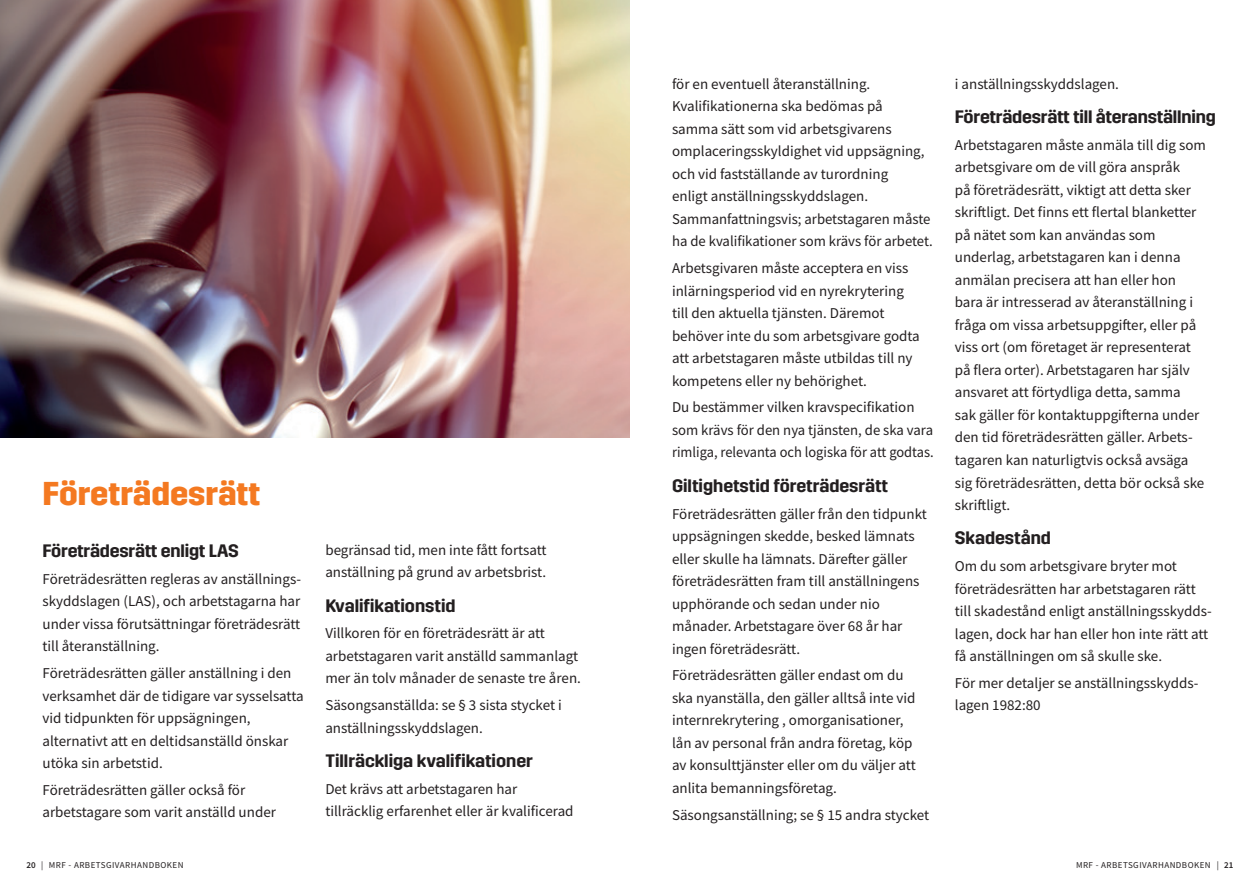
<style>
.page{position:relative;width:1259px;height:893px;background:#fff}
.page>*{position:absolute;margin:0;border:0;box-sizing:border-box;transform-origin:0 0}
.t1{font:700 33px "Trim";letter-spacing:-.01em;color:#f47921}
.t2{font:600 18px "Trim";letter-spacing:-.01em;color:#231f20}
.t3{font:15px/22.5px "Source Sans Pro";color:#231f20}
.t4{font:9px "Source Sans Pro";letter-spacing:.05em;color:#231f20}
.s1{font-weight:600}
</style>
<div class="page">
<img style="left:0;top:0;width:629px;height:438px">
<h1 class="t1" style="left:43px;top:475px;width:219px">Företrädesrätt</h1>
<p class="t2" style="left:43px;top:540px;width:198px">Företrädesrätt enligt LAS</p>
<p class="t3" style="left:43px;top:567px;width:260px;text-align:justify">Företrädesrätten regleras av anställnings&shy;skyddslagen (LAS), och arbetstagarna har under vissa förutsättningar företrädesrätt till återanställning.</p>
<p class="t3" style="left:43px;top:662px;width:263px">Företrädesrätten gäller anställning i den verksamhet där de tidigare var sysselsatta vid tidpunkten för uppsägningen, alternativt att en deltidsanställd önskar utöka sin arbetstid.</p>
<p class="t3" style="left:43px;top:778px;width:235px">Företrädesrätten gäller också för arbetstagare som varit anställd under</p>
<p class="t3" style="left:325px;top:538px;width:223px">begränsad tid, men inte fått fortsatt anställning på grund av arbetsbrist.</p>
<p class="t2" style="left:325px;top:595px;width:132px">Kvalifikationstid</p>
<p class="t3" style="left:325px;top:622px;width:257px">Villkoren för en företrädesrätt är att arbetstagaren varit anställd sammanlagt mer än tolv månader de senaste tre åren.</p>
<p class="t3" style="left:325px;top:694px;width:238px">Säsongsanställda: se § 3 sista stycket i anställningsskyddslagen.</p>
<p class="t2" style="left:325px;top:750px;width:209px">Tillräckliga kvalifikationer</p>
<p class="t3" style="left:325px;top:777px;width:250px">Det krävs att arbetstagaren har tillräcklig erfarenhet eller är kvalificerad</p>
<p class="t3" style="left:672px;top:73px;width:262px">för en eventuell återanställning.<br>Kvalifikationerna ska bedömas på<br>samma sätt som vid arbetsgivarens omplaceringsskyldighet vid uppsägning, och vid fastställande av turordning<br>enligt anställningsskyddslagen.<br>Sammanfattningsvis; arbetstagaren måste ha de kvalifikationer som krävs för arbetet.</p>
<p class="t3" style="left:672px;top:257px;width:249px">Arbetsgivaren måste acceptera en viss inlärningsperiod vid en nyrekrytering till den aktuella tjänsten. Däremot behöver inte du som arbetsgivare godta att arbetstagaren måste utbildas till ny kompetens eller ny behörighet.</p>
<p class="t3" style="left:672px;top:396px;width:263px">Du bestämmer vilken kravspecifikation som krävs för den nya tjänsten, de ska vara rimliga, relevanta och logiska för att godtas.</p>
<p class="t2" style="left:672px;top:475px;width:218px">Giltighetstid företrädesrätt</p>
<p class="t3" style="left:672px;top:502px;width:256px">Företrädesrätten gäller från den tidpunkt uppsägningen skedde, besked lämnats eller skulle ha lämnats. Därefter gäller företrädesrätten fram till anställningens upphörande och sedan under nio månader. Arbetstagare över 68 år har ingen företrädesrätt.</p>
<p class="t3" style="left:672px;top:664px;width:245px">Företrädesrätten gäller endast om du ska nyanställa, den gäller alltså inte vid internrekrytering , omorganisationer, lån av personal från andra företag, köp av konsulttjänster eller om du väljer att anlita bemanningsföretag.</p>
<p class="t3" style="left:672px;top:803px;width:259px">Säsongsanställning; se § 15 andra stycket</p>
<p class="t3" style="left:955px;top:73px;width:166px">i anställningsskyddslagen.</p>
<p class="t2" style="left:955px;top:107px;width:262px">Företrädesrätt till återanställning</p>
<p class="t3" style="left:955px;top:134px;width:253px">Arbetstagaren måste anmäla till dig som arbetsgivare om de vill göra anspråk<br>på företrädesrätt, viktigt att detta sker skriftligt. Det finns ett flertal blanketter på nätet som kan användas som underlag, arbetstagaren kan i denna anmälan precisera att han eller hon bara är intresserad av återanställning i fråga om vissa arbetsuppgifter, eller på viss ort (om företaget är representerat på flera orter). Arbetstagaren har själv ansvaret att förtydliga detta, samma<br>sak gäller för kontaktuppgifterna under den tid företrädesrätten gäller. Arbets&shy;tagaren kan naturligtvis också avsäga sig företrädesrätten, detta bör också ske skriftligt.</p>
<p class="t2" style="left:955px;top:528px;width:98px">Skadestånd</p>
<p class="t3" style="left:955px;top:555px;width:257px">Om du som arbetsgivare bryter mot företrädesrätten har arbetstagaren rätt till skadestånd enligt anställningsskydds&shy;lagen, dock har han eller hon inte rätt att få anställningen om så skulle ske.</p>
<p class="t3" style="left:955px;top:671px;width:244px">För mer detaljer se anställningsskydds&shy;lagen 1982:80</p>
<p class="t4" style="left:27px;top:859px;width:158px"><span class="s1">20</span> | MRF - ARBETSGIVARHANDBOKEN</p>
<p class="t4" style="left:1076px;top:859px;width:159px">MRF - ARBETSGIVARHANDBOKEN | <span class="s1">21</span></p>
</div>
